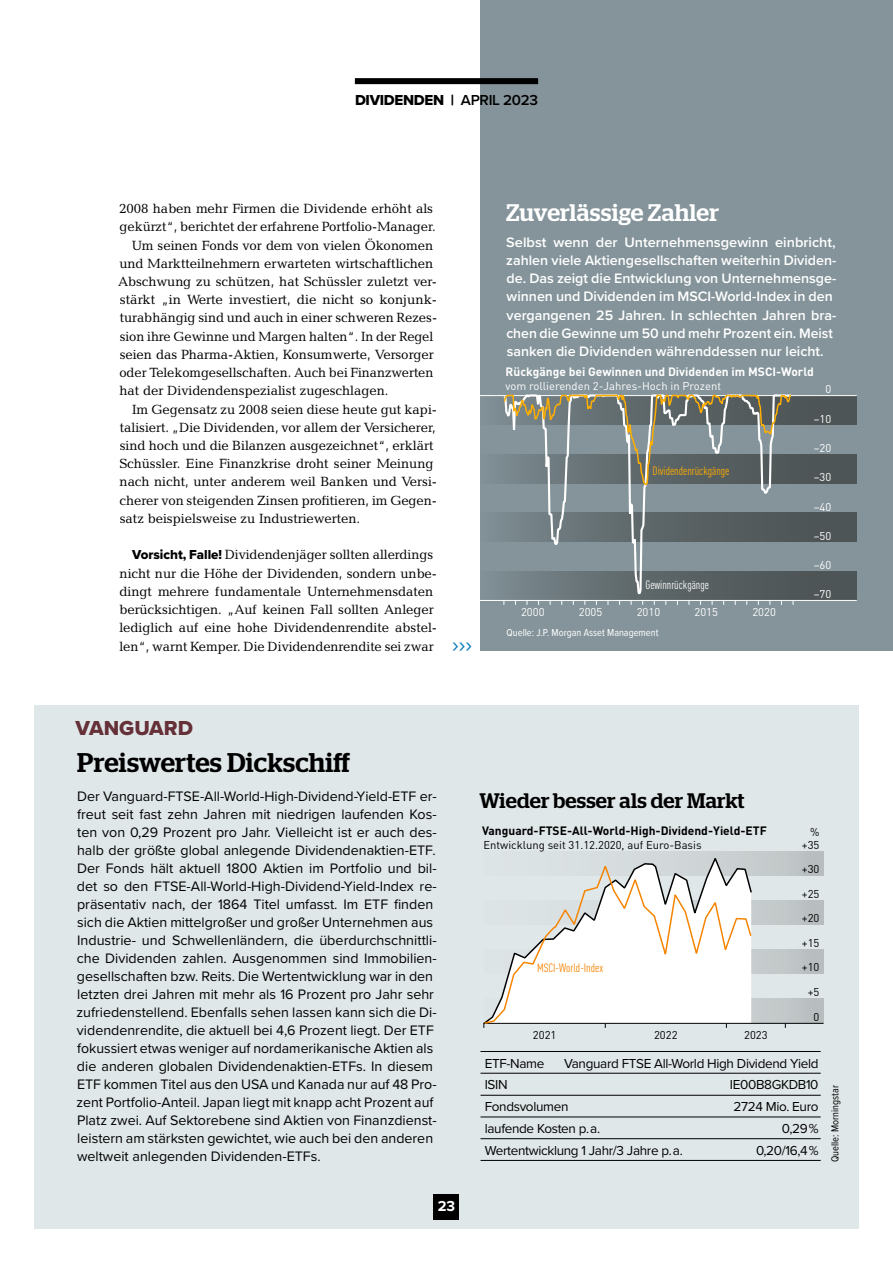
<style>
.page{position:relative;width:893px;height:1263px;background:#fff}
.page>*{position:absolute;margin:0;border:0;box-sizing:border-box;transform-origin:0 0}
.ETF_KA_Head__18_pt{font:500 27px "Stag";letter-spacing:.01em;color:#000}
.ETF_KA_Head__16_pt{font:500 24px "Stag";letter-spacing:.01em;color:#fff}
.ETF_Überlaufpfeilc{font:22.5px "Proxima Nova";color:#0076bb}
.ETF_TB_Head__14_pt{font:500 21px "Stag";letter-spacing:.01em;color:#000}
.ETF_KA_Markette{font:21px "Proxima Nova Extrabld";color:#653038}
.ETF_Monat__black{font:15px "Proxima Nova Extrabld";letter-spacing:-.02em;color:#000}
.t1{font:700 15px "Proxima Nova";color:#fff}
.ETF_KA_Text__m__Ei{font:14.25px/18px "Proxima Nova";color:#000}
.ETF_KA_Text__o__Ei{font:600 14.25px/18px "Proxima Nova";color:#fff}
.ETF_LT{font:13.5px/18.3px "Candida Focus Roman";color:#000}
.ETF_TB_Body{font:13.5px "Proxima Nova";letter-spacing:-.025em;color:#000}
.t2{font:700 12px "DIN";color:#000}
.t3{font:700 12px "DIN";color:#fff}
.t4{font:12px "DIN Cond";color:#ffae00}
.t5{font:12px "DIN Cond";color:#f58400}
.t6{font:12px "DIN Cond";color:#fff}
.t7{font:11.25px "DIN";color:#fff}
.t8{font:11.25px "DIN";color:#000}
.ETF_Quelle__white{font:10.5px "Proxima Nova Cond";color:#fff}
.ETF_Quelle__black{font:10.5px "Proxima Nova Cond";color:#000}
.s1{font-family:"Proxima Nova";font-weight:600}
.s2{font-family:"Proxima Nova Extrabld"}
</style>
<div class="page">
<div style="left:480px;top:0;width:413px;height:650px;background:#84949a"></div>
<div style="left:480px;top:571px;width:377px;height:29px;background:linear-gradient(to right,#78878c,#464b4b)"></div>
<div style="left:793px;top:513px;width:64px;height:29px;background:#4e5556"></div>
<div style="left:793px;top:454px;width:64px;height:29px;background:#4e5556"></div>
<div style="left:793px;top:396px;width:64px;height:29px;background:#4f5556"></div>
<hr style="left:480px;top:600px;width:377px;height:1px;background:#fff">
<hr style="left:480px;top:395px;width:377px;height:1px;background:#fff">
<svg style="left:501px;top:395px;width:292px;height:202px"></svg>
<svg style="left:503px;top:394px;width:289px;height:93px"></svg>
<div style="left:34px;top:705px;width:825px;height:524px;background:#e0e7e9"></div>
<div style="left:483px;top:999px;width:341px;height:24px;background:#c1c6c8"></div>
<div style="left:483px;top:949px;width:341px;height:25px;background:#c1c6c8"></div>
<div style="left:483px;top:900px;width:341px;height:24px;background:#c1c6c8"></div>
<div style="left:483px;top:851px;width:341px;height:24px;background:linear-gradient(to right,#e2e9eb,#bfc4c5)"></div>
<hr style="left:483px;top:1023px;width:341px;height:1px;background:#000">
<svg style="left:483px;top:855px;width:270px;height:3px"></svg>
<svg style="left:483px;top:858px;width:270px;height:170px"></svg>
<div style="left:434px;top:1194px;width:25px;height:25px;background:#000"></div>
<hr style="left:480px;top:1051px;width:341px;height:1px;background:#000">
<hr style="left:480px;top:1073px;width:341px;height:1px;background:#000">
<hr style="left:480px;top:1095px;width:341px;height:1px;background:#000">
<hr style="left:480px;top:1116px;width:341px;height:1px;background:#000">
<hr style="left:480px;top:1138px;width:341px;height:1px;background:#000">
<hr style="left:480px;top:1160px;width:341px;height:1px;background:#000">
<div style="left:355px;top:78px;width:183px;height:6px;background:#000"></div>
<p class="ETF_Monat__black" style="left:355px;top:89px;width:185px">DIVIDENDEN | <span class="s1">APRIL 2023</span></p>
<p class="ETF_LT" style="left:119px;top:199px;width:318px">2008 haben mehr Firmen die Dividende erhöht als gekürzt“, berichtet der erfahrene Portfolio-Manager.</p>
<p class="ETF_LT" style="left:118px;top:236px;width:321px;text-indent:14px">Um seinen Fonds vor dem von vielen Ökonomen und Marktteilnehmern erwarteten wirtschaftlichen Abschwung zu schützen, hat Schüssler zuletzt ver&shy;stärkt „in Werte investiert, die nicht so konjunk&shy;turabhängig sind und auch in einer schweren Rezes&shy;sion ihre Gewinne und Margen halten“. In der Regel seien das Pharma-Aktien, Konsumwerte, Versorger oder Telekomgesellschaften. Auch bei Finanzwerten hat der Dividendenspezialist zugeschlagen.</p>
<p class="ETF_LT" style="left:120px;top:400px;width:319px;text-indent:13px">Im Gegensatz zu 2008 seien diese heute gut kapi&shy;talisiert. „Die Dividenden, vor allem der Versicherer, sind hoch und die Bilanzen ausgezeichnet“, erklärt Schüssler. Eine Finanzkrise droht seiner Meinung nach nicht, unter anderem weil Banken und Versi&shy;cherer von steigenden Zinsen profitieren, im Gegen&shy;satz beispielsweise zu Industriewerten.</p>
<p class="ETF_LT" style="left:119px;top:546px;width:319px;text-indent:13px"><span class="s2">Vorsicht, Falle!</span> Dividendenjäger sollten allerdings nicht nur die Höhe der Dividenden, sondern unbe&shy;dingt mehrere fundamentale Unternehmensdaten berücksichtigen. „Auf keinen Fall sollten Anleger lediglich auf eine hohe Dividendenrendite abstel&shy;len“, warnt Kemper. Die Dividendenrendite sei zwar</p>
<p class="ETF_Überlaufpfeilc" style="left:452px;top:628px;width:21px">›››</p>
<p class="ETF_KA_Markette" style="left:75px;top:713px;width:119px">VANGUARD</p>
<p class="ETF_KA_Head__16_pt" style="left:506px;top:204px;width:215px">Zuverlässige Zahler</p>
<p class="ETF_KA_Text__o__Ei" style="left:506px;top:233px;width:332px">Selbst wenn der Unternehmensgewinn einbricht, zahlen viele Aktiengesellschaften weiterhin Dividen&shy;de. Das zeigt die Entwicklung von Unternehmensge&shy;winnen und Dividenden im MSCI-World-Index in den vergangenen 25 Jahren. In schlechten Jahren bra&shy;chen die Gewinne um 50 und mehr Prozent ein. Meist sanken die Dividenden währenddessen nur leicht.</p>
<p class="t3" style="left:506px;top:364px;width:310px">Rückgänge bei Gewinnen und Dividenden im MSCI-World</p>
<p class="t7" style="left:506px;top:379px;width:217px">vom rollierenden 2-Jahres-Hoch in Prozent</p>
<p class="t7" style="left:825px;top:382px;width:7px">0</p>
<p class="t7" style="left:814px;top:412px;width:19px">–10</p>
<p class="t4" style="left:653px;top:464px;width:78px">Dividendenrückgänge</p>
<p class="t6" style="left:645px;top:578px;width:65px">Gewinnrückgänge</p>
<p class="t7" style="left:521px;top:605px;width:25px">2000</p>
<p class="t7" style="left:579px;top:605px;width:25px">2005</p>
<p class="t7" style="left:637px;top:605px;width:25px">2010</p>
<p class="t7" style="left:695px;top:605px;width:25px">2015</p>
<p class="t7" style="left:752px;top:605px;width:25px">2020</p>
<p class="ETF_Quelle__white" style="left:507px;top:624px;width:153px">Quelle: J.P. Morgan Asset Management</p>
<p class="t7" style="left:814px;top:441px;width:19px">–20</p>
<p class="t7" style="left:814px;top:470px;width:19px">–30</p>
<p class="t7" style="left:814px;top:499px;width:19px">–40</p>
<p class="t7" style="left:814px;top:529px;width:19px">–50</p>
<p class="t7" style="left:814px;top:558px;width:19px">–60</p>
<p class="t7" style="left:814px;top:587px;width:19px">–70</p>
<p class="ETF_KA_Head__18_pt" style="left:77px;top:753px;width:274px">Preiswertes Dickschiff</p>
<p class="ETF_KA_Text__m__Ei" style="left:76px;top:786px;width:362px">Der Vanguard-FTSE-All-World-High-Dividend-Yield-ETF er&shy;freut seit fast zehn Jahren mit niedrigen laufenden Kos&shy;ten von 0,29 Prozent pro Jahr. Vielleicht ist er auch des&shy;halb der größte global anlegende Dividendenaktien-ETF.<br>Der Fonds hält aktuell 1800 Aktien im Portfolio und bil&shy;det so den FTSE-All-World-High-Dividend-Yield-Index re&shy;präsentativ nach, der 1864 Titel umfasst. Im ETF finden sich die Aktien mittelgroßer und großer Unternehmen aus Industrie- und Schwellenländern, die überdurchschnittli&shy;che Dividenden zahlen. Ausgenommen sind Immobilien&shy;gesellschaften bzw. Reits. Die Wertentwicklung war in den letzten drei Jahren mit mehr als 16 Prozent pro Jahr sehr zufriedenstellend. Ebenfalls sehen lassen kann sich die Di&shy;videndenrendite, die aktuell bei 4,6 Prozent liegt. Der ETF fokussiert etwas weniger auf nordamerikanische Aktien als die anderen globalen Dividendenaktien-ETFs. In diesem ETF kommen Titel aus den USA und Kanada nur auf 48 Pro&shy;zent Portfolio-Anteil. Japan liegt mit knapp acht Prozent auf Platz zwei. Auf Sektorebene sind Aktien von Finanzdienst&shy;leistern am stärksten gewichtet, wie auch bei den anderen weltweit anlegenden Dividenden-ETFs.</p>
<p class="ETF_TB_Head__14_pt" style="left:479px;top:793px;width:267px">Wieder besser als der Markt</p>
<p class="t2" style="left:482px;top:823px;width:286px">Vanguard-FTSE-All-World-High-Dividend-Yield-ETF</p>
<p class="t8" style="left:810px;top:824px;width:11px">%</p>
<p class="t8" style="left:802px;top:837px;width:19px">+35</p>
<p class="t8" style="left:483px;top:838px;width:220px">Entwicklung seit 31.12.2020, auf Euro-Basis</p>
<p class="t8" style="left:802px;top:862px;width:19px">+30</p>
<p class="t8" style="left:802px;top:887px;width:19px">+25</p>
<p class="t8" style="left:802px;top:911px;width:19px">+20</p>
<p class="t8" style="left:802px;top:936px;width:19px">+15</p>
<p class="t5" style="left:537px;top:961px;width:68px">MSCI-World-Index</p>
<p class="t8" style="left:802px;top:960px;width:19px">+10</p>
<p class="t8" style="left:808px;top:985px;width:13px">+5</p>
<p class="t8" style="left:813px;top:1009px;width:7px">0</p>
<p class="t8" style="left:533px;top:1028px;width:25px">2021</p>
<p class="t8" style="left:654px;top:1028px;width:25px">2022</p>
<p class="t8" style="left:744px;top:1028px;width:25px">2023</p>
<p class="ETF_TB_Body" style="left:485px;top:1053px;width:61px">ETF-Name</p>
<p class="ETF_TB_Body" style="left:564px;top:1053px;width:256px">Vanguard FTSE All-World High Dividend Yield</p>
<p class="ETF_TB_Body" style="left:485px;top:1075px;width:24px">ISIN</p>
<p class="ETF_TB_Body" style="left:730px;top:1075px;width:90px">IE00B8GKDB10</p>
<p class="ETF_TB_Body" style="left:485px;top:1097px;width:85px">Fondsvolumen</p>
<p class="ETF_TB_Body" style="left:734px;top:1097px;width:86px">2724 Mio. Euro</p>
<p class="ETF_TB_Body" style="left:485px;top:1118px;width:117px">laufende Kosten p. a.</p>
<p class="ETF_TB_Body" style="left:782px;top:1118px;width:38px">0,29 %</p>
<p class="ETF_TB_Body" style="left:485px;top:1140px;width:199px">Wertentwicklung 1 Jahr/3 Jahre p. a.</p>
<p class="ETF_TB_Body" style="left:756px;top:1140px;width:64px">0,20/16,4 %</p>
<p class="ETF_Quelle__black" style="left:827px;top:1162px;width:78px;rotate:-90deg">Quelle: Morningstar</p>
<p class="t1" style="left:438px;top:1195px;width:19px">23</p>
</div>
